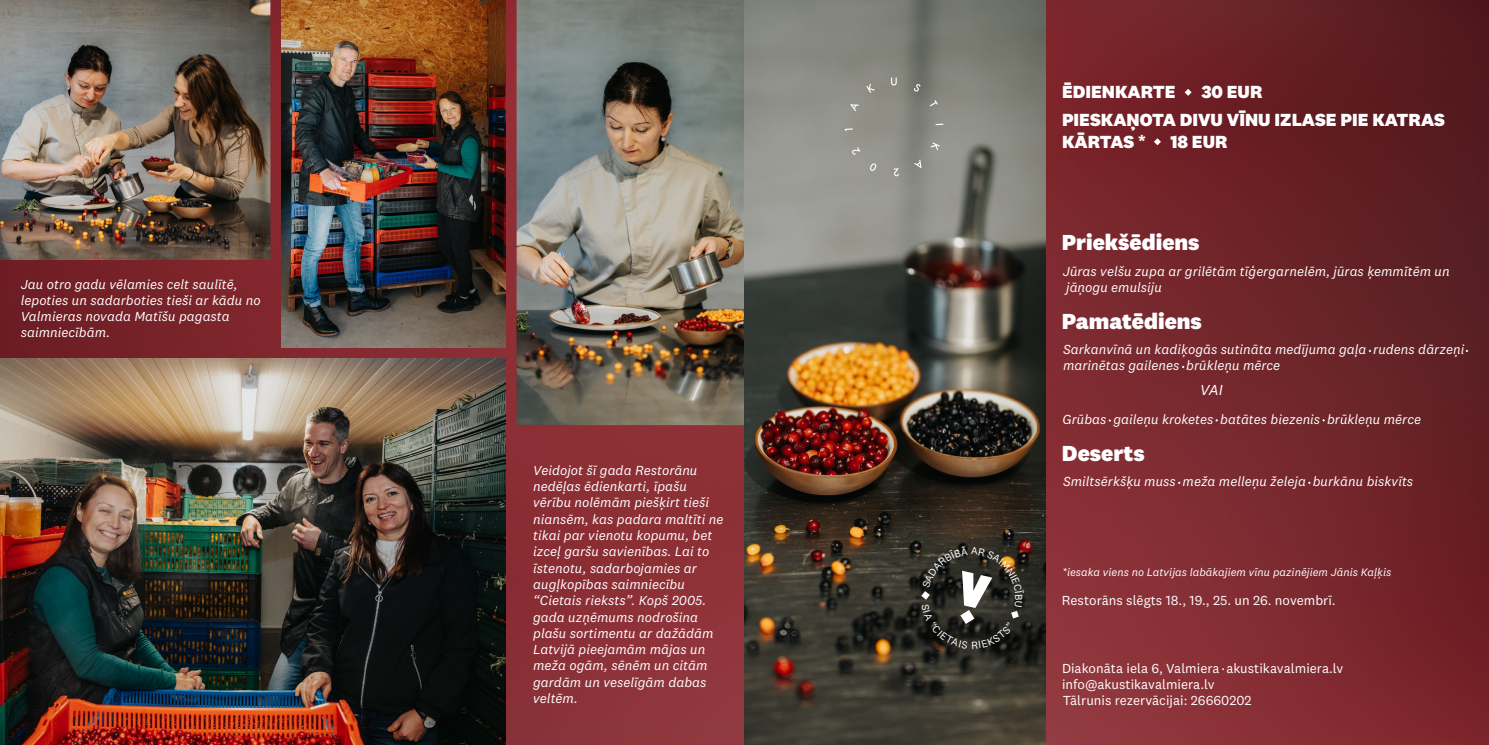
<style>
.page{position:relative;width:1489px;height:745px;background:#fff}
.page>*{position:absolute;margin:0;border:0;box-sizing:border-box;transform-origin:0 0}
.t1{font:800 22.5px "National 2";color:#fff}
.t2{font:800 18.12px/21.9px "National 2";color:#fff}
.t3{font:italic 15px "National 2";color:#fff}
.t4{font:italic 13.62px/16.2px "National 2";color:#fff}
.t5{font:13.62px/16.4px "National 2";color:#fff}
.t6{font:italic 11.25px "National 2";color:#fff}
</style>
<div class="page">
<img style="left:0;top:0;width:1488px;height:744px">
<img style="left:0;top:358px;width:505px;height:386px">
<img style="left:282px;top:0;width:223px;height:348px">
<img style="left:0;top:0;width:270px;height:260px">
<img style="left:516px;top:0;width:228px;height:425px">
<img style="left:744px;top:0;width:300px;height:744px">
<svg style="left:1184px;top:89px;width:7px;height:7px"></svg>
<svg style="left:1153px;top:138px;width:7px;height:7px"></svg>
<svg style="left:849px;top:104px;width:9px;height:7px"></svg>
<svg style="left:866px;top:83px;width:9px;height:10px"></svg>
<svg style="left:891px;top:78px;width:5px;height:7px"></svg>
<svg style="left:913px;top:84px;width:7px;height:8px"></svg>
<svg style="left:929px;top:100px;width:8px;height:6px"></svg>
<svg style="left:935px;top:123px;width:8px;height:2px"></svg>
<svg style="left:930px;top:142px;width:9px;height:9px"></svg>
<svg style="left:914px;top:159px;width:7px;height:9px"></svg>
<svg style="left:893px;top:168px;width:5px;height:8px"></svg>
<svg style="left:869px;top:163px;width:7px;height:8px"></svg>
<svg style="left:852px;top:147px;width:8px;height:8px"></svg>
<svg style="left:845px;top:128px;width:7px;height:3px"></svg>
<svg style="left:921px;top:545px;width:102px;height:103px;background:#3a3831"></svg>
<p class="t4" style="left:21px;top:275px;width:241px">Jau otro gadu vēlamies celt saulītē, lepoties un sadarboties tieši ar kādu no<br>Valmieras novada Matīšu pagasta saimniecībām.</p>
<p class="t4" style="left:533px;top:461px;width:192px">Veidojot šī gada Restorānu nedēļas ēdienkarti, īpašu vērību nolēmām piešķirt tieši niansēm, kas padara maltīti ne tikai par vienotu kopumu, bet izceļ garšu savienības. Lai to īstenotu, sadarbojamies ar augļkopības saimniecību “Cietais rieksts”. Kopš 2005. gada uzņēmums nodrošina plašu sortimentu ar dažādām<br>Latvijā pieejamām mājas un meža ogām, sēnēm un citām gardām un veselīgām dabas veltēm.</p>
<h2 class="t2" style="left:1062px;top:81px;width:115px">ĒDIENKARTE</h2>
<h2 class="t2" style="left:1201px;top:81px;width:63px">30 EUR</h2>
<h2 class="t2" style="left:1170px;top:130px;width:59px">18 EUR</h2>
<h2 class="t2" style="left:1062px;top:108px;width:384px">PIESKAŅOTA DIVU VĪNU IZLASE PIE KATRAS<br>KĀRTAS *</h2>
<h1 class="t1" style="left:1061px;top:228px;width:139px">Priekšēdiens</h1>
<p class="t4" style="left:1062px;top:263px;width:388px">Jūras velšu zupa ar grilētām tīģergarnelēm, jūras ķemmītēm un jāņogu emulsiju</p>
<h1 class="t1" style="left:1061px;top:307px;width:142px">Pamatēdiens</h1>
<p class="t4" style="left:1062px;top:341px;width:403px">Sarkanvīnā un kadiķogās sutināta medījuma gaļa rudens dārzeņi marinētas gailenes brūkleņu mērce</p>
<p class="t3" style="left:1199px;top:380px;width:24px">VAI</p>
<p class="t4" style="left:1062px;top:410px;width:360px">Grūbas gaileņu kroketes batātes biezenis brūkleņu mērce</p>
<h1 class="t1" style="left:1061px;top:438px;width:84px">Deserts</h1>
<p class="t4" style="left:1062px;top:473px;width:352px">Smiltsērkšķu muss meža melleņu želeja burkānu biskvīts</p>
<p class="t6" style="left:1061px;top:565px;width:331px">*iesaka viens no Latvijas labākajiem vīnu pazinējiem Jānis Kaļķis</p>
<p class="t5" style="left:1061px;top:591px;width:275px">Restorāns slēgts 18., 19., 25. un 26. novembrī.</p>
<p class="t5" style="left:1061px;top:659px;width:283px">Diakonāta iela 6, Valmiera akustikavalmiera.lv info@akustikavalmiera.lv<br>Tālrunis rezervācijai: 26660202</p>
</div>
